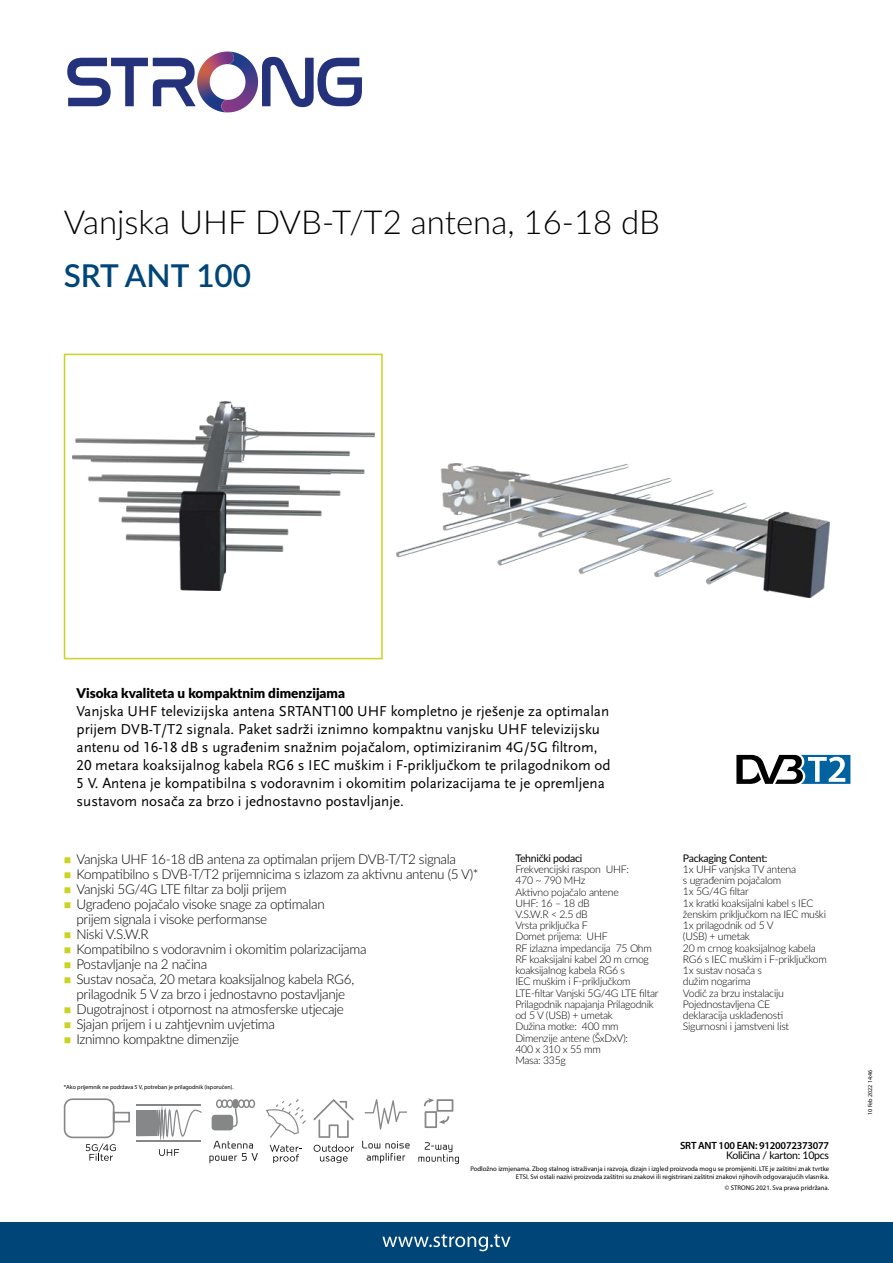
<style>
.page{position:relative;width:893px;height:1263px;background:#fff}
.page>*{position:absolute;margin:0;border:0;box-sizing:border-box;transform-origin:0 0}
.t1{font:300 33px "Lato";color:#000}
.t2{font:600 31.5px "Lato";color:#004578}
.t3{font:15px/18px "Scala Sans CELF";color:#000}
.t4{font:300 13.5px/15px "Lato";letter-spacing:-.025em;color:#000}
.t5{font:900 13.5px "Lato";color:#000}
.t6{font:300 10.5px/11.2px "Lato";letter-spacing:-.025em;color:#000}
.t7{font:10.5px "Lato";letter-spacing:-.025em;color:#000}
.t8{font:600 10.5px "Myriad Pro";letter-spacing:-.025em;color:#000}
.t9{font:6.75px/8.1px "Myriad Pro";color:#000;text-align:right}
.t10{font:6px "Myriad Pro";color:#000}
</style>
<div class="page">
<svg style="left:262px;top:57px;width:100px;height:50px"></svg>
<svg style="left:67px;top:52px;width:178px;height:60px"></svg>
<div style="left:0;top:1222px;width:893px;height:41px;background:#004578"></div>
<svg style="left:382px;top:1234px;width:129px;height:17px"></svg>
<div style="left:64px;top:354px;width:319px;height:305px;background:#fff;border:2px solid #ccd221"></div>
<img style="left:396px;top:463px;width:433px;height:135px">
<svg style="left:736px;top:755px;width:114px;height:29px"></svg>
<img style="left:72px;top:401px;width:302px;height:189px">
<svg style="left:209px;top:1141px;width:49px;height:22px"></svg>
<div style="left:212px;top:1115px;width:21px;height:15px;background:#858686;border-radius:3px"></div>
<svg style="left:216px;top:1099px;width:39px;height:28px"></svg>
<svg style="left:362px;top:1141px;width:48px;height:22px"></svg>
<svg style="left:365px;top:1099px;width:42px;height:30px"></svg>
<svg style="left:418px;top:1142px;width:41px;height:22px"></svg>
<svg style="left:424px;top:1098px;width:29px;height:30px"></svg>
<svg style="left:314px;top:1144px;width:40px;height:19px"></svg>
<svg style="left:313px;top:1099px;width:41px;height:39px"></svg>
<svg style="left:270px;top:1145px;width:32px;height:18px"></svg>
<svg style="left:266px;top:1099px;width:40px;height:39px"></svg>
<svg style="left:64px;top:1098px;width:138px;height:63px"></svg>
<h1 class="t1" style="left:64px;top:199px;width:598px">Vanjska UHF DVB-T/T2 antena, 16-18 dB</h1>
<h2 class="t2" style="left:64px;top:252px;width:189px">SRT ANT 100</h2>
<p class="t5" style="left:77px;top:683px;width:270px">Visoka kvaliteta u kompaktnim dimenzijama</p>
<p class="t3" style="left:77px;top:703px;width:536px">Vanjska UHF televizijska antena SRTANT100 UHF kompletno je rješenje za optimalan prijem DVB-T/T2 signala. Paket sadrži iznimno kompaktnu vanjsku UHF televizijsku antenu od 16-18 dB s ugrađenim snažnim pojačalom, optimiziranim 4G/5G filtrom, 20 metara koaksijalnog kabela RG6 s IEC muškim i F-priključkom te prilagodnikom od 5 V. Antena je kompatibilna s vodoravnim i okomitim polarizacijama te je opremljena sustavom nosača za brzo i jednostavno postavljanje.</p>
<p class="t4" style="left:77px;top:851px;width:404px">Vanjska UHF 16-18 dB antena za optimalan prijem DVB-T/T2 signala Kompatibilno s DVB-T/T2 prijemnicima s izlazom za aktivnu antenu (5 V)* Vanjski 5G/4G LTE filtar za bolji prijem<br>Ugrađeno pojačalo visoke snage za optimalan<br>prijem signala i visoke performanse<br>Niski V.S.W.R<br>Kompatibilno s vodoravnim i okomitim polarizacijama<br>Postavljanje na 2 načina<br>Sustav nosača, 20 metara koaksijalnog kabela RG6,<br>prilagodnik 5 V za brzo i jednostavno postavljanje<br>Dugotrajnost i otpornost na atmosferske utjecaje<br>Sjajan prijem i u zahtjevnim uvjetima<br>Iznimno kompaktne dimenzije</p>
<p class="t10" style="left:64px;top:1083px;width:172px">*Ako prijemnik ne podržava 5 V, potreban je prilagodnik (isporučen).</p>
<p class="t7" style="left:515px;top:850px;width:69px">Tehnički podaci</p>
<p class="t6" style="left:515px;top:863px;width:145px">Frekvencijski raspon UHF:<br>470 ~ 790 MHz<br>Aktivno pojačalo antene<br>UHF: 16 – 18 dB<br>V.S.W.R &lt; 2.5 dB<br>Vrsta priključka F<br>Domet prijema: UHF<br>RF izlazna impedancija 75 Ohm<br>RF koaksijalni kabel 20 m crnog koaksijalnog kabela RG6 s<br>IEC muškim i F-priključkom<br>LTE-filtar Vanjski 5G/4G LTE filtar<br>Prilagodnik napajanja Prilagodnik od 5 V (USB) + umetak<br>Dužina motke: 400 mm<br>Dimenzije antene (ŠxDxV):<br>400 x 310 x 55 mm<br>Masa: 335g</p>
<p class="t7" style="left:683px;top:850px;width:86px">Packaging Content:</p>
<p class="t6" style="left:683px;top:863px;width:146px">1x UHF vanjska TV antena<br>s ugrađenim pojačalom<br>1x 5G/4G filtar<br>1x kratki koaksijalni kabel s IEC ženskim priključkom na IEC muški<br>1x prilagodnik od 5 V<br>(USB) + umetak<br>20 m crnog koaksijalnog kabela<br>RG6 s IEC muškim i F-priključkom<br>1x sustav nosača s<br>dužim nogarima<br>Vodič za brzu instalaciju<br>Pojednostavljena CE<br>deklaracija usklađenosti<br>Sigurnosni i jamstveni list</p>
<p class="t8" style="left:680px;top:1139px;width:151px">SRT ANT 100 EAN: 9120072373077</p>
<p class="t7" style="left:726px;top:1148px;width:105px">Količina / karton: 10pcs</p>
<p class="t9" style="left:470px;top:1164px;width:360px">Podložno izmjenama. Zbog stalnog istraživanja i razvoja, dizajn i izgled proizvoda mogu se promijeniti. LTE je zaštitni znak tvrtke<br>ETSI. Svi ostali nazivi proizvoda zaštitni su znakovi ili registrirani zaštitni znakovi njihovih odgovarajućih vlasnika.</p>
<p class="t9" style="left:725px;top:1184px;width:106px">© STRONG 2021. Sva prava pridržana.</p>
<p class="t10" style="left:866px;top:1115px;width:46px;rotate:-90deg">10 Feb 2022 14:46</p>
</div>
